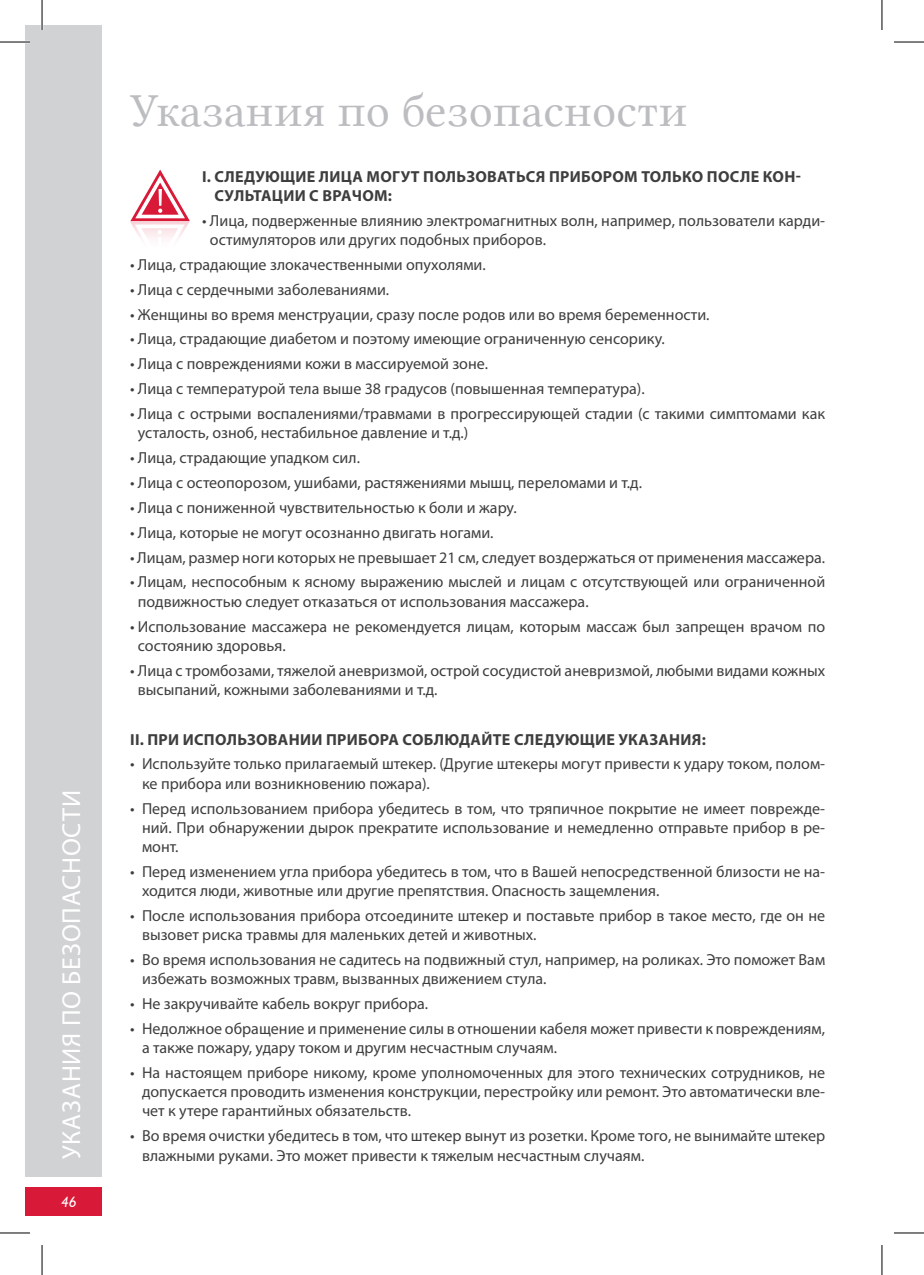
<style>
.page{position:relative;width:924px;height:1275px;background:#fff}
.page>*{position:absolute;margin:0;border:0;box-sizing:border-box;transform-origin:0 0}
.t1{font:48px "Lin Libertine";color:#bcbdc0}
.t2{font:26px "Myriad Pro";letter-spacing:.03em;color:#fff}
.t3{font:16px/19.2px "Myriad Pro";color:#3e3e3f}
.t4{font:700 16px/19.2px "Myriad Pro";letter-spacing:.02em;color:#3e3e3f}
.t5{font:italic 15px "Humanist 521 BT";color:#fff}
</style>
<div class="page">
<div style="left:25px;top:25px;width:77px;height:1151px;background:#d1d2d4"></div>
<div style="left:25px;top:1187px;width:77px;height:29px;background:#d91938"></div>
<svg style="left:130px;top:170px;width:60px;height:68px"></svg>
<hr style="left:0;top:41px;width:30px;height:2px;background:#fff">
<hr style="left:41px;top:0;width:2px;height:30px;background:#fff">
<hr style="left:0;top:42px;width:30px;height:1px;background:#000">
<hr style="left:893px;top:42px;width:30px;height:1px;background:#000">
<hr style="left:0;top:1232px;width:30px;height:1px;background:#000">
<hr style="left:893px;top:1232px;width:30px;height:1px;background:#000">
<hr style="left:42px;top:0;width:1px;height:30px;background:#000">
<hr style="left:42px;top:1245px;width:1px;height:30px;background:#000">
<hr style="left:881px;top:0;width:1px;height:30px;background:#000">
<hr style="left:881px;top:1245px;width:1px;height:30px;background:#000">
<h2 class="t2" style="left:55px;top:1159px;width:370px;rotate:-90deg">УКАЗАНИЯ ПО БЕЗОПАСНОСТИ</h2>
<p class="t5" style="left:61px;top:1193px;width:17px">46</p>
<h1 class="t1" style="left:130px;top:83px;width:559px">Указания по безопасности</h1>
<p class="t4" style="left:214px;top:166px;width:587px;text-indent:-12px">I. СЛЕДУЮЩИЕ ЛИЦА МОГУТ ПОЛЬЗОВАТЬСЯ ПРИБОРОМ ТОЛЬКО ПОСЛЕ КОН-<br>СУЛЬТАЦИИ С ВРАЧОМ:</p>
<p class="t3" style="left:210px;top:210px;width:616px;text-indent:-8px">• Лица, подверженные влиянию электромагнитных волн, например, пользователи карди&shy;остимуляторов или других подобных приборов.</p>
<p class="t3" style="left:130px;top:254px;width:357px">• Лица, страдающие злокачественными опухолями.</p>
<p class="t3" style="left:130px;top:279px;width:260px">• Лица с сердечными заболеваниями.</p>
<p class="t3" style="left:130px;top:304px;width:580px">• Женщины во время менструации, сразу после родов или во время беременности.</p>
<p class="t3" style="left:130px;top:329px;width:536px">• Лица, страдающие диабетом и поэтому имеющие ограниченную сенсорику.</p>
<p class="t3" style="left:130px;top:354px;width:359px">• Лица с повреждениями кожи в массируемой зоне.</p>
<p class="t3" style="left:130px;top:379px;width:516px">• Лица с температурой тела выше 38 градусов (повышенная температура).</p>
<p class="t3" style="left:138px;top:404px;width:688px;text-indent:-8px">• Лица с острыми воспалениями/травмами в прогрессирующей стадии (с такими симптомами как усталость, озноб, нестабильное давление и т.д.)</p>
<p class="t3" style="left:130px;top:448px;width:231px">• Лица, страдающие упадком сил.</p>
<p class="t3" style="left:130px;top:473px;width:513px">• Лица с остеопорозом, ушибами, растяжениями мышц, переломами и т.д.</p>
<p class="t3" style="left:130px;top:497px;width:388px">• Лица с пониженной чувствительностью к боли и жару.</p>
<p class="t3" style="left:130px;top:522px;width:365px">• Лица, которые не могут осознанно двигать ногами.</p>
<p class="t3" style="left:130px;top:547px;width:696px">• Лицам, размер ноги которых не превышает 21 см, следует воздержаться от применения массажера.</p>
<p class="t3" style="left:138px;top:572px;width:688px;text-indent:-8px">• Лицам, неспособным к ясному выражению мыслей и лицам с отсутствующей или ограниченной подвижностью следует отказаться от использования массажера.</p>
<p class="t3" style="left:138px;top:616px;width:688px;text-indent:-8px">• Использование массажера не рекомендуется лицам, которым массаж был запрещен врачом по состоянию здоровья.</p>
<p class="t3" style="left:138px;top:660px;width:688px;text-indent:-8px">• Лица с тромбозами, тяжелой аневризмой, острой сосудистой аневризмой, любыми видами кожных высыпаний, кожными заболеваниями и т.д.</p>
<p class="t4" style="left:130px;top:729px;width:577px">II. ПРИ ИСПОЛЬЗОВАНИИ ПРИБОРА СОБЛЮДАЙТЕ СЛЕДУЮЩИЕ УКАЗАНИЯ:</p>
<p class="t3" style="left:142px;top:754px;width:684px;text-indent:-12px">• Используйте только прилагаемый штекер. (Другие штекеры могут привести к удару током, полом&shy;ке прибора или возникновению пожара).</p>
<p class="t3" style="left:142px;top:798px;width:684px;text-align:justify;text-indent:-12px">• Перед использованием прибора убедитесь в том, что тряпичное покрытие не имеет поврежде&shy;ний. При обнаружении дырок прекратите использование и немедленно отправьте прибор в ре&shy;монт.</p>
<p class="t3" style="left:142px;top:861px;width:684px;text-indent:-12px">• Перед изменением угла прибора убедитесь в том, что в Вашей непосредственной близости не на&shy;ходится люди, животные или другие препятствия. Опасность защемления.</p>
<p class="t3" style="left:142px;top:905px;width:684px;text-indent:-12px">• После использования прибора отсоедините штекер и поставьте прибор в такое место, где он не вызовет риска травмы для маленьких детей и животных.</p>
<p class="t3" style="left:142px;top:949px;width:684px;text-indent:-12px">• Во время использования не садитесь на подвижный стул, например, на роликах. Это поможет Вам избежать возможных травм, вызванных движением стула.</p>
<p class="t3" style="left:130px;top:993px;width:299px">• Не закручивайте кабель вокруг прибора.</p>
<p class="t3" style="left:142px;top:1018px;width:684px;text-indent:-12px">• Недолжное обращение и применение силы в отношении кабеля может привести к повреждениям, а также пожару, удару током и другим несчастным случаям.</p>
<p class="t3" style="left:142px;top:1062px;width:684px;text-align:justify;text-indent:-12px">• На настоящем приборе никому, кроме уполномоченных для этого технических сотрудников, не допускается проводить изменения конструкции, перестройку или ремонт. Это автоматически вле&shy;чет к утере гарантийных обязательств.</p>
<p class="t3" style="left:142px;top:1126px;width:684px;text-indent:-12px">• Во время очистки убедитесь в том, что штекер вынут из розетки. Кроме того, не вынимайте штекер влажными руками. Это может привести к тяжелым несчастным случаям.</p>
</div>
